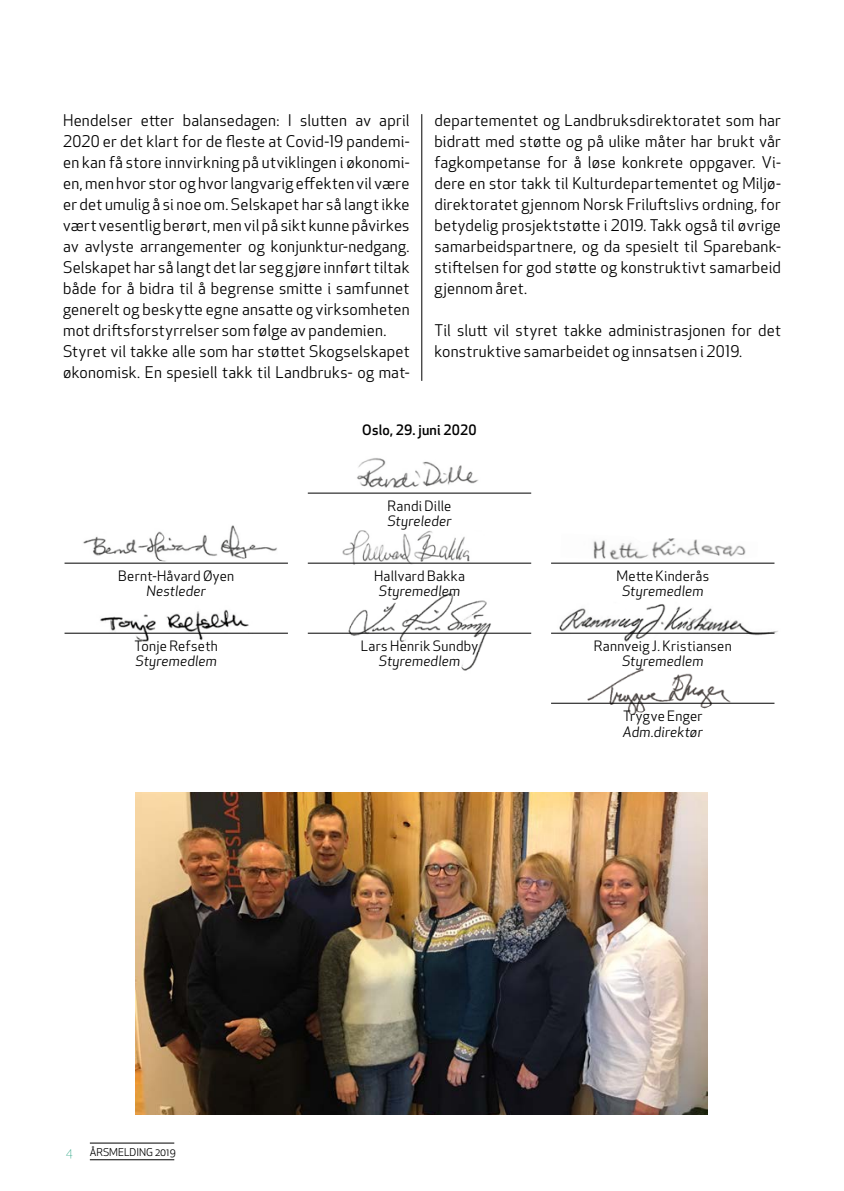
<style>
.page{position:relative;width:844px;height:1191px;background:#fff}
.page>*{position:absolute;margin:0;border:0;box-sizing:border-box;transform-origin:0 0}
.t1{font:15.75px/21px "Apex New";letter-spacing:.015em;color:#000}
.t2{font:14px "Apex New";letter-spacing:.02em;color:#000}
.t3{font:italic 14px "Apex New";letter-spacing:.01em;color:#000}
.t4{font:500 14px "Apex New";letter-spacing:.015em;color:#000}
.t5{font:300 12.25px "Apex New";color:#00936c}
.t6{font:10.5px "Apex New";color:#000}
</style>
<div class="page">
<hr style="left:90px;top:1142px;width:84px;height:1px;background:#000">
<hr style="left:90px;top:1159px;width:84px;height:1px;background:#000">
<hr style="left:421px;top:114px;width:1px;height:267px;background:#000">
<img style="left:136px;top:793px;width:571px;height:321px">
<img style="left:83px;top:525px;width:194px;height:37px">
<img style="left:332px;top:530px;width:176px;height:35px">
<img style="left:593px;top:538px;width:153px;height:22px">
<img style="left:357px;top:458px;width:121px;height:30px">
<img style="left:585px;top:668px;width:150px;height:46px">
<hr style="left:308px;top:493px;width:223px;height:1px;background:#000">
<hr style="left:64px;top:563px;width:224px;height:1px;background:#000">
<hr style="left:308px;top:563px;width:223px;height:1px;background:#000">
<hr style="left:551px;top:563px;width:223px;height:1px;background:#000">
<hr style="left:64px;top:633px;width:224px;height:1px;background:#000">
<hr style="left:308px;top:633px;width:223px;height:1px;background:#000">
<hr style="left:551px;top:633px;width:223px;height:1px;background:#000">
<hr style="left:551px;top:703px;width:223px;height:1px;background:#000">
<img style="left:96px;top:609px;width:156px;height:33px">
<img style="left:342px;top:593px;width:188px;height:78px">
<img style="left:552px;top:604px;width:226px;height:38px">
<p class="t1" style="left:63px;top:110px;width:348px">Hendelser etter balansedagen: I slutten av april 2020 er det klart for de fleste at Covid-19 pandemi&shy;en kan få store innvirkning på utviklingen i økonomi&shy;en, men hvor stor og hvor langvarig effekten vil være er det umulig å si noe om. Selskapet har så langt ikke vært vesentlig berørt, men vil på sikt kunne påvirkes av avlyste arrangementer og konjunktur-nedgang.<br>Selskapet har så langt det lar seg gjøre innført tiltak både for å bidra til å begrense smitte i samfunnet generelt og beskytte egne ansatte og virksomheten mot driftsforstyrrelser som følge av pandemien.<br>Styret vil takke alle som har støttet Skogselskapet økonomisk. En spesiell takk til Landbruks- og mat-</p>
<p class="t1" style="left:434px;top:110px;width:348px;text-align:justify">departementet og Landbruksdirektoratet som har bidratt med støtte og på ulike måter har brukt vår fagkompetanse for å løse konkrete oppgaver. Vi&shy;dere en stor takk til Kulturdepartementet og Miljø&shy;direktoratet gjennom Norsk Friluftslivs ordning, for betydelig prosjektstøtte i 2019. Takk også til øvrige samarbeidspartnere, og da spesielt til Sparebank&shy;stiftelsen for god støtte og konstruktivt samarbeid gjennom året.</p>
<p class="t1" style="left:434px;top:320px;width:348px">Til slutt vil styret takke administrasjonen for det konstruktive samarbeidet og innsatsen i 2019.</p>
<p class="t4" style="left:362px;top:421px;width:116px">Oslo, 29. juni 2020</p>
<p class="t2" style="left:118px;top:567px;width:117px">Bernt-Håvard Øyen</p>
<p class="t3" style="left:146px;top:582px;width:61px">Nestleder</p>
<p class="t2" style="left:134px;top:637px;width:85px">Tonje Refseth</p>
<p class="t3" style="left:135px;top:652px;width:83px">Styremedlem</p>
<p class="t2" style="left:387px;top:497px;width:65px">Randi Dille</p>
<p class="t3" style="left:387px;top:512px;width:66px">Styreleder</p>
<p class="t2" style="left:374px;top:567px;width:92px">Hallvard Bakka</p>
<p class="t3" style="left:379px;top:582px;width:83px">Styremedlem</p>
<p class="t2" style="left:361px;top:637px;width:119px">Lars Henrik Sundby</p>
<p class="t3" style="left:379px;top:652px;width:83px">Styremedlem</p>
<p class="t2" style="left:616px;top:567px;width:94px">Mette Kinderås</p>
<p class="t3" style="left:622px;top:582px;width:83px">Styremedlem</p>
<p class="t2" style="left:593px;top:637px;width:139px">Rannveig J. Kristiansen</p>
<p class="t3" style="left:622px;top:652px;width:83px">Styremedlem</p>
<p class="t2" style="left:623px;top:707px;width:81px">Trygve Enger</p>
<p class="t3" style="left:622px;top:722px;width:81px">Adm.direktør</p>
<p class="t5" style="left:66px;top:1144px;width:9px">4</p>
<p class="t6" style="left:90px;top:1145px;width:87px">ÅRSMELDING 2019</p>
</div>
